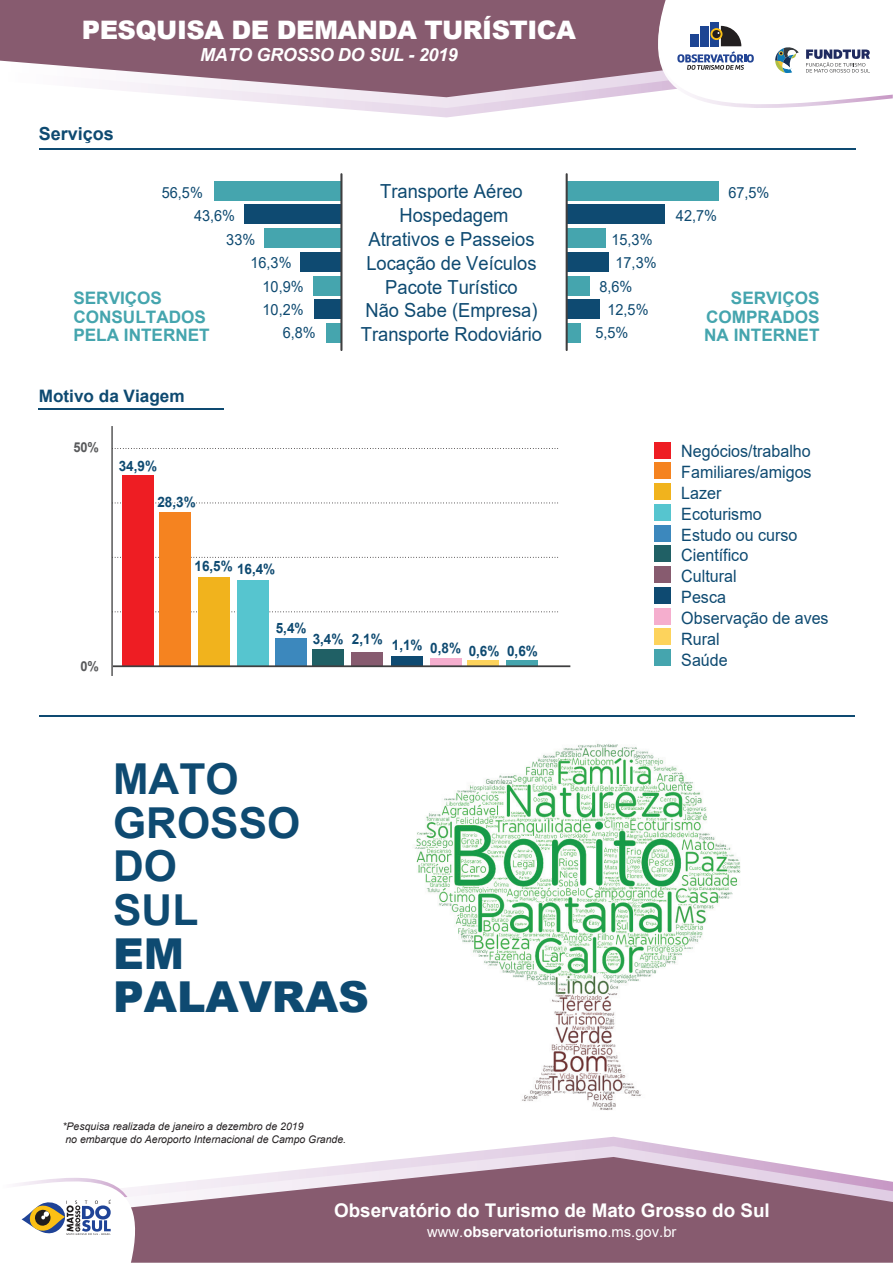
<style>
.page{position:relative;width:893px;height:1263px;background:#fff}
.page>*{position:absolute;margin:0;border:0;box-sizing:border-box;transform-origin:0 0}
.t1{font:700 42.6px/43.7px "Arial";color:#0e4a71}
.t2{font:900 42.6px/43.7px "Arial";color:#0e4a71}
.t3{font:900 25.5px "Arial";letter-spacing:-.02em;color:#fff}
.t4{font:19.35px/23.9px "Arial";color:#0e4a71;text-align:center;scale:.95 1}
.t5{font:700 18.9px "Arial";color:#fff}
.t6{font:italic 700 18px "Arial";letter-spacing:-.02em;color:#fff}
.t7{font:700 18px "Arial";color:#0e4a71}
.t8{font:700 17.1px/18.6px "Arial";color:#45a5ae}
.t9{font:700 17.1px "Arial";color:#0e4a71}
.t10{font:16.95px/21px "Arial";color:#0e4a71;scale:.95 1}
.t11{font:15.3px "Arial";color:#0e4a71;scale:.95 1}
.t12{font:700 14.85px "Arial";color:#fff}
.t13{font:700 14.25px "Arial";color:#0e4a71;scale:.95 1}
.t14{font:700 13.65px "Arial";color:#58595b;scale:.94 1}
.t15{font:italic 10.5px/12.6px "Arial";color:#231f20}
.s1{font-weight:400}
</style>
<div class="page">
<svg style="left:527px;top:1137px;width:143px;height:9px"></svg>
<svg style="left:422px;top:1146px;width:316px;height:11px"></svg>
<svg style="left:153px;top:1157px;width:740px;height:106px;background:#9e798c"></svg>
<svg style="left:17px;top:1178px;width:136px;height:85px"></svg>
<svg style="left:335px;top:108px;width:186px;height:9px"></svg>
<svg style="left:204px;top:97px;width:406px;height:11px"></svg>
<svg style="left:0;top:0;width:627px;height:97px;background:#997385"></svg>
<svg style="left:627px;top:0;width:266px;height:108px"></svg>
<img style="left:415px;top:743px;width:326px;height:368px">
<hr style="left:39px;top:408px;width:185px;height:2px;background:#0e4a71">
<hr style="left:39px;top:715px;width:815px;height:1px;background:#0e4a71">
<div style="left:214px;top:181px;width:127px;height:20px;background:#45a5ae"></div>
<div style="left:244px;top:204px;width:97px;height:20px;background:#0e4a71"></div>
<div style="left:264px;top:229px;width:77px;height:19px;background:#45a5ae"></div>
<div style="left:300px;top:253px;width:41px;height:19px;background:#0e4a71"></div>
<div style="left:313px;top:276px;width:28px;height:20px;background:#45a5ae"></div>
<div style="left:314px;top:299px;width:27px;height:19px;background:#0e4a71"></div>
<div style="left:326px;top:323px;width:15px;height:20px;background:#45a5ae"></div>
<hr style="left:340px;top:174px;width:2px;height:176px;background:#3f3f40">
<div style="left:567px;top:182px;width:152px;height:19px;background:#45a5ae"></div>
<div style="left:567px;top:204px;width:97px;height:20px;background:#0e4a71"></div>
<div style="left:567px;top:229px;width:39px;height:19px;background:#45a5ae"></div>
<div style="left:567px;top:253px;width:42px;height:19px;background:#0e4a71"></div>
<div style="left:567px;top:276px;width:23px;height:20px;background:#45a5ae"></div>
<div style="left:567px;top:299px;width:32px;height:20px;background:#0e4a71"></div>
<div style="left:567px;top:324px;width:14px;height:19px;background:#45a5ae"></div>
<hr style="left:566px;top:174px;width:2px;height:176px;background:#3f3f40">
<hr style="left:39px;top:148px;width:816px;height:2px;background:#0e4a71">
<svg style="left:114px;top:611px;width:444px;height:1px"></svg>
<svg style="left:114px;top:557px;width:444px;height:1px"></svg>
<svg style="left:114px;top:448px;width:444px;height:1px"></svg>
<hr style="left:111px;top:426px;width:2px;height:250px;background:#3f3f40">
<div style="left:122px;top:475px;width:31px;height:191px;background:#ee1d23"></div>
<svg style="left:112px;top:494px;width:446px;height:17px"></svg>
<div style="left:159px;top:512px;width:31px;height:154px;background:#f58320"></div>
<div style="left:199px;top:577px;width:31px;height:89px;background:#f1b31d"></div>
<div style="left:237px;top:580px;width:31px;height:86px;background:#56c5cf"></div>
<div style="left:276px;top:638px;width:31px;height:28px;background:#3c88bd"></div>
<div style="left:313px;top:648px;width:31px;height:18px;background:#206065"></div>
<div style="left:352px;top:652px;width:31px;height:14px;background:#875b6f"></div>
<div style="left:392px;top:656px;width:31px;height:10px;background:#0e4a71"></div>
<div style="left:430px;top:657px;width:31px;height:9px;background:#f5aece"></div>
<div style="left:467px;top:660px;width:31px;height:6px;background:#fdd35c"></div>
<div style="left:506px;top:660px;width:31px;height:6px;background:#45a5ae"></div>
<hr style="left:113px;top:665px;width:457px;height:2px;background:#3f3f40">
<div style="left:654px;top:442px;width:17px;height:17px;background:#ee1d23"></div>
<div style="left:654px;top:462px;width:17px;height:17px;background:#f58320"></div>
<div style="left:654px;top:483px;width:17px;height:17px;background:#f1b31d"></div>
<div style="left:654px;top:504px;width:17px;height:17px;background:#56c5cf"></div>
<div style="left:654px;top:525px;width:17px;height:17px;background:#3c88bd"></div>
<div style="left:654px;top:545px;width:17px;height:17px;background:#206065"></div>
<div style="left:654px;top:566px;width:17px;height:17px;background:#875b6f"></div>
<div style="left:654px;top:587px;width:17px;height:17px;background:#0e4a71"></div>
<div style="left:654px;top:608px;width:17px;height:17px;background:#f5aece"></div>
<div style="left:654px;top:628px;width:17px;height:17px;background:#fdd35c"></div>
<div style="left:654px;top:649px;width:17px;height:17px;background:#45a5ae"></div>
<h2 class="t3" style="left:82px;top:12px;width:496px">PESQUISA DE DEMANDA TURÍSTICA</h2>
<p class="t6" style="left:200px;top:42px;width:259px">MATO GROSSO DO SUL - 2019</p>
<p class="t7" style="left:39px;top:121px;width:77px">Serviços</p>
<p class="t4" style="left:361px;top:179px;width:192px">Transporte Aéreo<br>Hospedagem<br>Atrativos e Passeios<br>Locação de Veículos<br>Pacote Turístico<br>Não Sabe (Empresa)<br>Transporte Rodoviário</p>
<p class="t11" style="left:728px;top:182px;width:45px">67,5%</p>
<p class="t11" style="left:162px;top:182px;width:45px">56,5%</p>
<p class="t11" style="left:194px;top:205px;width:45px">43,6%</p>
<p class="t11" style="left:226px;top:229px;width:32px">33%</p>
<p class="t11" style="left:250px;top:252px;width:45px">16,3%</p>
<p class="t11" style="left:263px;top:276px;width:45px">10,9%</p>
<p class="t11" style="left:263px;top:299px;width:45px">10,2%</p>
<p class="t11" style="left:283px;top:322px;width:36px">6,8%</p>
<p class="t11" style="left:676px;top:205px;width:45px">42,7%</p>
<p class="t11" style="left:611px;top:229px;width:45px">15,3%</p>
<p class="t11" style="left:615px;top:252px;width:45px">17,3%</p>
<p class="t11" style="left:599px;top:276px;width:36px">8,6%</p>
<p class="t11" style="left:607px;top:299px;width:45px">12,5%</p>
<p class="t11" style="left:595px;top:322px;width:36px">5,5%</p>
<p class="t8" style="left:73px;top:289px;width:138px">SERVIÇOS<br>CONSULTADOS<br>PELA INTERNET</p>
<p class="t8" style="left:704px;top:289px;width:117px;text-align:justify;text-indent:27px">SERVIÇOS COMPRADOS NA INTERNET</p>
<p class="t9" style="left:39px;top:383px;width:147px">Motivo da Viagem</p>
<p class="t14" style="left:73px;top:437px;width:29px">50%</p>
<p class="t13" style="left:119px;top:456px;width:42px">34,9%</p>
<p class="t13" style="left:157px;top:492px;width:42px">28,3%</p>
<p class="t14" style="left:81px;top:656px;width:21px">0%</p>
<p class="t13" style="left:194px;top:557px;width:87px">16,5% 16,4%</p>
<p class="t13" style="left:276px;top:617px;width:34px">5,4%</p>
<p class="t13" style="left:313px;top:629px;width:75px">3,4% 2,1%</p>
<p class="t13" style="left:392px;top:639px;width:155px">1,1% 0,8% 0,6% 0,6%</p>
<h1 class="t1" style="left:113px;top:758px;width:189px">MATO<br>GROSSO<br>DO<br>SUL</h1>
<h1 class="t2" style="left:113px;top:930px;width:257px">EM<br>PALAVRAS</h1>
<p class="t15" style="left:63px;top:1120px;width:285px">*Pesquisa realizada de janeiro a dezembro de 2019<br>no embarque do Aeroporto Internacional de Campo Grande.</p>
<p class="t10" style="left:681px;top:440px;width:157px">Negócios/trabalho<br>Familiares/amigos<br>Lazer<br>Ecoturismo<br>Estudo ou curso<br>Científico<br>Cultural<br>Pesca<br>Observação de aves<br>Rural<br>Saúde</p>
<p class="t5" style="left:334px;top:1197px;width:437px">Observatório do Turismo de Mato Grosso do Sul</p>
<p class="t12" style="left:427px;top:1221px;width:251px"><span class="s1">www.</span>observatorioturismo<span class="s1">.ms.gov.br</span></p>
</div>
